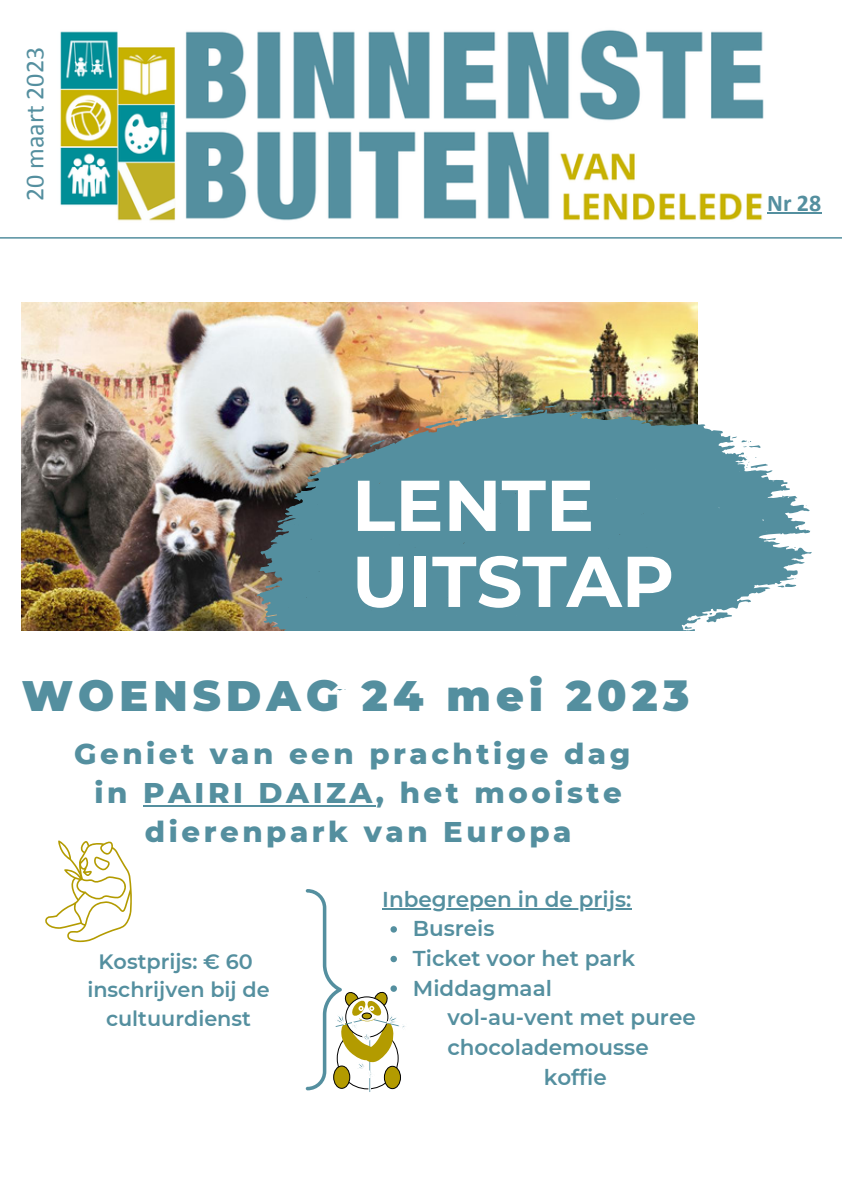
<style>
.page{position:relative;width:842px;height:1191px;background:#fff}
.page>*{position:absolute;margin:0;border:0;box-sizing:border-box;transform-origin:0 0}
.t1{font:700 71.8px/76px "Montserrat";color:#fff}
.t2{font:900 42.6px "Montserrat";letter-spacing:.12em;color:#548f9f}
.t3{font:800 29.2px/39px "Montserrat";letter-spacing:.12em;color:#548f9f;text-align:center}
.t4{font:26px "Calibri";color:#548f9f}
.t5{font:700 24px "Calibri";color:#548f9f}
.t6{font:600 21.4px/29.6px "Montserrat";color:#548f9f}
.t7{font:600 20.8px/28.4px "Montserrat";color:#548f9f;text-align:center}
</style>
<div class="page">
<img style="left:60px;top:30px;width:704px;height:191px">
<hr style="left:0;top:237px;width:842px;height:2px;background:#548f9f">
<hr style="left:767px;top:213px;width:54px;height:1px;background:#548f9f">
<svg style="left:45px;top:840px;width:87px;height:102px"></svg>
<img style="left:22px;top:303px;width:676px;height:328px">
<img style="left:235px;top:370px;width:577px;height:261px">
<svg style="left:777px;top:578px;width:19px;height:10px"></svg>
<svg style="left:684px;top:625px;width:7px;height:5px"></svg>
<svg style="left:408px;top:416px;width:59px;height:17px"></svg>
<svg style="left:312px;top:470px;width:6px;height:3px"></svg>
<svg style="left:647px;top:419px;width:6px;height:3px"></svg>
<svg style="left:705px;top:610px;width:27px;height:14px"></svg>
<svg style="left:746px;top:457px;width:22px;height:12px"></svg>
<svg style="left:731px;top:437px;width:29px;height:13px"></svg>
<svg style="left:331px;top:689px;width:15px;height:5px"></svg>
<div style="left:369px;top:1039px;width:2px;height:54px;border:1px solid #fff"></div>
<svg style="left:306px;top:889px;width:102px;height:201px"></svg>
<hr style="left:382px;top:908px;width:249px;height:1px;background:#548f9f">
<hr style="left:143px;top:805px;width:233px;height:2px;background:#548f9f">
<p class="t4" style="left:24px;top:201px;width:156px;rotate:-90deg">20 maart 2023</p>
<p class="t5" style="left:767px;top:193px;width:56px">Nr 28</p>
<h1 class="t1" style="left:352px;top:467px;width:324px">LENTE<br>UITSTAP</h1>
<h2 class="t2" style="left:22px;top:669px;width:669px">WOENSDAG 24 mei 2023</h2>
<h3 class="t3" style="left:74px;top:734px;width:557px">Geniet van een prachtige dag in PAIRI DAIZA, het mooiste dierenpark van Europa</h3>
<p class="t7" style="left:87px;top:947px;width:184px">Kostprijs: € 60 inschrijven bij de cultuurdienst</p>
<p class="t6" style="left:382px;top:884px;width:250px">Inbegrepen in de prijs:</p>
<p class="t6" style="left:413px;top:914px;width:224px">Busreis<br>Ticket voor het park<br>Middagmaal</p>
<p class="t6" style="left:447px;top:1003px;width:250px">vol-au-vent met puree</p>
<p class="t6" style="left:447px;top:1032px;width:203px">chocolademousse</p>
<p class="t6" style="left:543px;top:1062px;width:64px">koffie</p>
</div>
